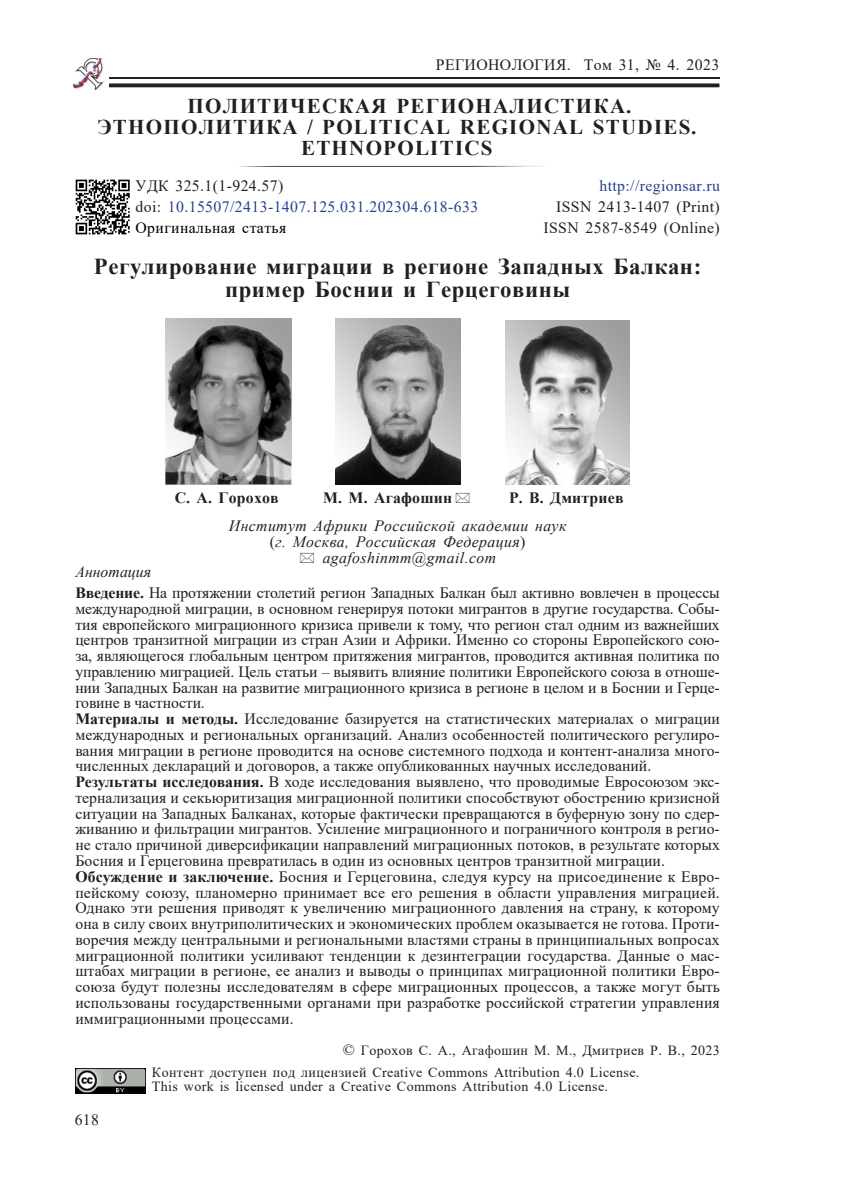
<style>
.page{position:relative;width:844px;height:1191px;background:#fff}
.page>*{position:absolute;margin:0;border:0;box-sizing:border-box;transform-origin:0 0}
.Заголовок{font:700 22.75px/22.8px "Times New Roman";letter-spacing:.025em;color:#231f20;text-align:center}
.РУБРИКА-рус{font:700 21px "Times New Roman";letter-spacing:.06em;color:#231f20}
.Основной_текст{font:15.75px/15.8px "Times New Roman";color:#231f20;text-align:justify}
.Автор{font:italic 15.75px "Times New Roman";letter-spacing:.025em;color:#231f20}
.Примечание{font:15.75px "Times New Roman";letter-spacing:.025em;color:#253f8e}
.Основной_текст-2{font:15.75px "Times New Roman";letter-spacing:.025em;color:#231f20}
.Примечание-2{font:15.75px "Times New Roman";letter-spacing:.025em;color:#231f20}
.Автор-2{font:700 15.75px "Times New Roman";letter-spacing:.015em;color:#231f20}
.Основной_текст-3{font:15.75px "Times New Roman";letter-spacing:.025em;color:#000}
.Автор-3{font:italic 15.75px "Times New Roman";color:#231f20}
.Аннотации{font:14px "Times New Roman";letter-spacing:.025em;color:#231f20}
.s1{color:#231f20}
.s2{font-style:normal}
.s3{font-weight:700}
.s4{font-size:15.75px}
</style>
<div class="page">
<img style="left:74px;top:58px;width:30px;height:32px">
<hr style="left:109px;top:77px;width:610px;height:2px;background:#231f20">
<hr style="left:109px;top:84px;width:610px;height:3px;background:#231f20">
<img style="left:238px;top:165px;width:303px;height:2px">
<img style="left:75px;top:1068px;width:71px;height:25px">
<img style="left:166px;top:319px;width:125px;height:165px">
<img style="left:335px;top:319px;width:125px;height:165px">
<img style="left:505px;top:320px;width:124px;height:164px">
<img style="left:75px;top:179px;width:55px;height:56px">
<p class="Основной_текст-2" style="left:436px;top:54px;width:285px">РЕГИОНОЛОГИЯ. Том 31, № 4. 2023</p>
<p class="РУБРИКА-рус" style="left:187px;top:91px;width:445px">ПОЛИТИЧЕСКАЯ РЕГИОНАЛИСТИКА.</p>
<p class="РУБРИКА-рус" style="left:97px;top:112px;width:600px">ЭТНОПОЛИТИКА / POLITICAL REGIONAL STUDIES.</p>
<p class="РУБРИКА-рус" style="left:301px;top:133px;width:193px">ETHNOPOLITICS</p>
<p class="Примечание-2" style="left:135px;top:175px;width:149px">УДК 325.1(1-924.57)</p>
<p class="Примечание" style="left:599px;top:175px;width:122px">http://regionsar.ru</p>
<p class="Примечание" style="left:135px;top:196px;width:344px"><span class="s1">doi:</span> 10.15507/2413-1407.125.031.202304.618-633</p>
<p class="Примечание-2" style="left:556px;top:196px;width:165px">ISSN 2413-1407 (Print)</p>
<p class="Основной_текст-3" style="left:135px;top:216px;width:152px">Оригинальная статья</p>
<p class="Основной_текст-2" style="left:543px;top:216px;width:178px">ISSN 2587-8549 (Online)</p>
<p class="Заголовок" style="left:94px;top:255px;width:608px">Регулирование миграции в регионе Западных Балкан: пример Боснии и Герцеговины</p>
<p class="Автор-2" style="left:175px;top:486px;width:106px">С. А. Горохов</p>
<p class="Автор-2" style="left:323px;top:486px;width:131px">М. М. Агафошин</p>
<p class="Автор-2" style="left:509px;top:486px;width:116px">Р. В. Дмитриев</p>
<p class="Автор" style="left:229px;top:515px;width:339px">Институт Африки Российской академии наук</p>
<p class="Автор" style="left:270px;top:530px;width:257px"><span class="s2">(</span>г. Москва, Российская Федерация<span class="s2">)</span></p>
<p class="Автор" style="left:322px;top:546px;width:175px">agafoshinmm@gmail.com</p>
<p class="Автор-3" style="left:75px;top:561px;width:77px">Аннотация</p>
<p class="Основной_текст" style="left:75px;top:584px;width:645px"><span class="s3">Введение.</span> На протяжении столетий регион Западных Балкан был активно вовлечен в процессы международной миграции, в основном генерируя потоки мигрантов в другие государства. Собы&shy;тия европейского миграционного кризиса привели к тому, что регион стал одним из важнейших центров транзитной миграции из стран Азии и Африки. Именно со стороны Европейского сою&shy;за, являющегося глобальным центром притяжения мигрантов, проводится активная политика по управлению миграцией. Цель статьи – выявить влияние политики Европейского союза в отноше&shy;нии Западных Балкан на развитие миграционного кризиса в регионе в целом и в Боснии и Герце&shy;говине в частности.</p>
<p class="Основной_текст" style="left:75px;top:710px;width:645px"><span class="s3">Материалы и методы.</span> Исследование базируется на статистических материалах о миграции международных и региональных организаций. Анализ особенностей политического регулиро&shy;вания миграции в регионе проводится на основе системного подхода и контент-анализа много&shy;численных деклараций и договоров, а также опубликованных научных исследований.</p>
<p class="Основной_текст" style="left:75px;top:773px;width:645px"><span class="s3">Результаты исследования.</span> В ходе исследования выявлено, что проводимые Евросоюзом экс&shy;тернализация и секьюритизация миграционной политики способствуют обострению кризисной ситуации на Западных Балканах, которые фактически превращаются в буферную зону по сдер&shy;живанию и фильтрации мигрантов. Усиление миграционного и пограничного контроля в регио&shy;не стало причиной диверсификации направлений миграционных потоков, в результате которых Босния и Герцеговина превратилась в один из основных центров транзитной миграции.</p>
<p class="Основной_текст" style="left:75px;top:868px;width:645px"><span class="s3">Обсуждение и заключение.</span> Босния и Герцеговина, следуя курсу на присоединение к Евро&shy;пейскому союзу, планомерно принимает все его решения в области управления миграцией.<br>Однако эти решения приводят к увеличению миграционного давления на страну, к которому она в силу своих внутриполитических и экономических проблем оказывается не готова. Проти&shy;воречия между центральными и региональными властями страны в принципиальных вопросах миграционной политики усиливают тенденции к дезинтеграции государства. Данные о мас&shy;штабах миграции в регионе, ее анализ и выводы о принципах миграционной политики Евро&shy;союза будут полезны исследователям в сфере миграционных процессов, а также могут быть использованы государственными органами при разработке российской стратегии управления иммиграционными процессами.</p>
<p class="Основной_текст" style="left:74px;top:1111px;width:26px">618</p>
<p class="Аннотации" style="left:343px;top:1040px;width:378px"><span class="s4">©</span> Горохов С. А., Агафошин М. М., Дмитриев Р. В., 2023</p>
<p class="Аннотации" style="left:152px;top:1062px;width:489px">Контент доступен под лицензией Creative Commons Attribution 4.0 License.</p>
<p class="Аннотации" style="left:152px;top:1076px;width:457px">This work is licensed under a Creative Commons Attribution 4.0 License.</p>
</div>
